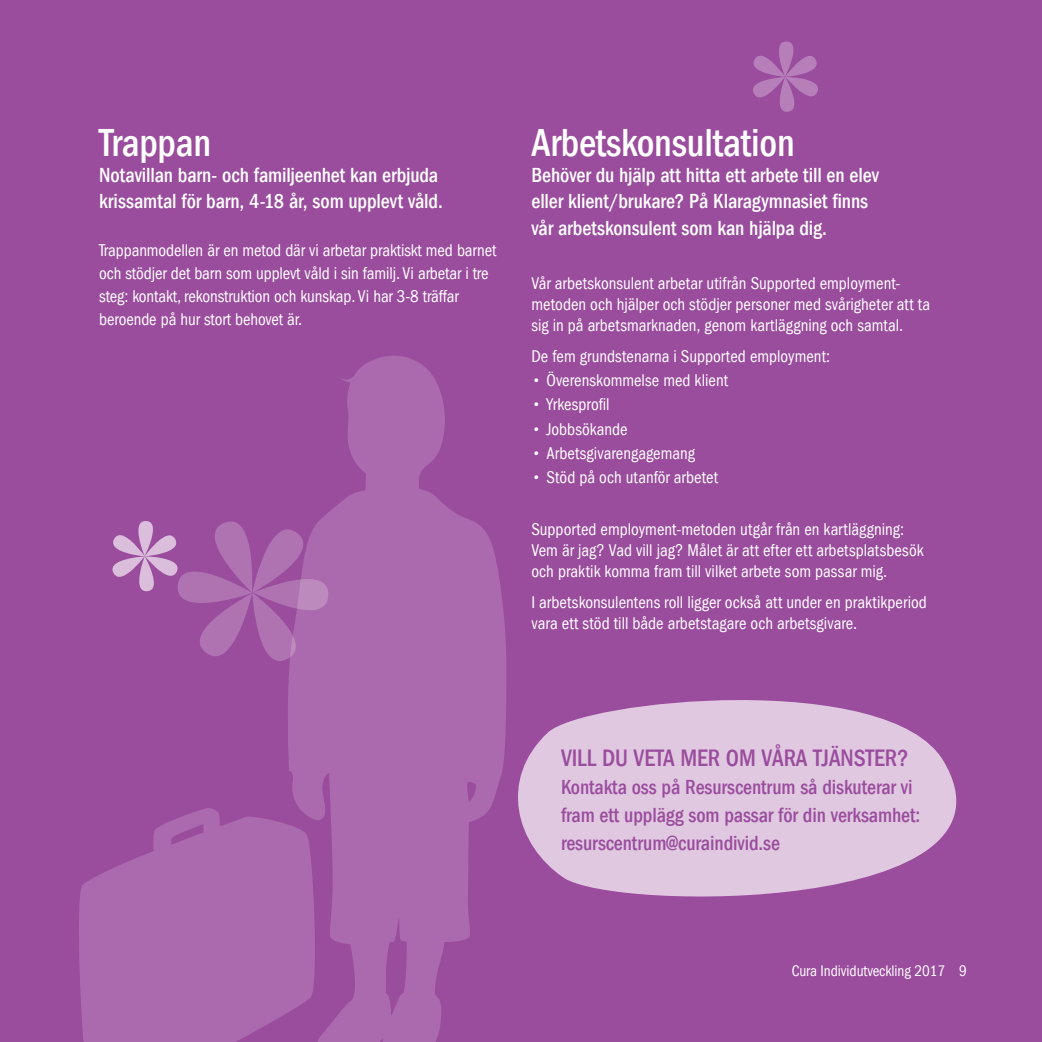
<style>
.page{position:relative;width:1042px;height:1042px;background:#9a4c9d}
.page>*{position:absolute;margin:0;border:0;box-sizing:border-box;transform-origin:0 0}
.t1{font:500 condensed 40.25px "Franklin Gothic LT";letter-spacing:-.005em;color:#fff;scale:.96 1}
.t2{font:500 condensed 24.5px "Franklin Gothic LT";letter-spacing:-.005em;color:#9a4c9d;scale:.96 1}
.t3{font:500 condensed 21px/26.2px "Franklin Gothic LT";letter-spacing:-.005em;color:#fff;scale:.96 1}
.t4{font:500 condensed 21px/28px "Franklin Gothic LT";letter-spacing:-.005em;color:#9a4c9d;scale:.96 1}
.t5{font:condensed 17.5px/21px "Franklin Gothic LT";color:#fff;scale:.96 1}
.t6{font:condensed 15.75px "Franklin Gothic LT";letter-spacing:-.005em;color:#fff;scale:.96 1}
.s1{font-weight:500;font-stretch:normal}
</style>
<div class="page">
<svg style="left:753px;top:41px;width:65px;height:71px"></svg>
<svg style="left:518px;top:700px;width:439px;height:197px;fill:#e0c8e1"></svg>
<svg style="left:79px;top:355px;width:427px;height:687px"></svg>
<div style="left:346px;top:836px;width:61px;height:58px;background:#ab6aad"></div>
<div style="left:140px;top:923px;width:112px;height:110px;background:#ab6aad"></div>
<div style="left:381px;top:639px;width:113px;height:110px;background:#ab6aad"></div>
<h1 class="t1" style="left:99px;top:120px;width:118px">Trappan</h1>
<p class="t3" style="left:99px;top:162px;width:359px">Notavillan barn- och familjeenhet kan erbjuda krissamtal för barn, 4-18 år, som upplevt våld.</p>
<p class="t5" style="left:99px;top:239px;width:415px;line-height:22.8px">Trappanmodellen är en metod där vi arbetar praktiskt med barnet och stödjer det barn som upplevt våld i sin familj. Vi arbetar i tre steg: kontakt, rekonstruktion och kunskap. Vi har 3-8 träffar beroende på hur stort behovet är.</p>
<h1 class="t1" style="left:531px;top:120px;width:276px">Arbetskonsultation</h1>
<p class="t3" style="left:531px;top:162px;width:363px">Behöver du hjälp att hitta ett arbete till en elev eller klient/brukare? På Klaragymnasiet finns vår arbetskonsulent som kan hjälpa dig.</p>
<p class="t5" style="left:531px;top:273px;width:417px">Vår arbetskonsulent arbetar utifrån Supported employment&shy;metoden och hjälper och stödjer personer med svårigheter att ta sig in på arbetsmarknaden, genom kartläggning och samtal.</p>
<p class="t5" style="left:531px;top:346px;width:313px">De fem grundstenarna i Supported employment:</p>
<p class="t5" style="left:531px;top:370px;width:206px"><span class="s1">•</span> Överenskommelse med klient</p>
<p class="t5" style="left:531px;top:394px;width:83px"><span class="s1">•</span> Yrkesprofil</p>
<p class="t5" style="left:531px;top:418px;width:102px"><span class="s1">•</span> Jobbsökande</p>
<p class="t5" style="left:531px;top:443px;width:172px"><span class="s1">•</span> Arbetsgivarengagemang</p>
<p class="t5" style="left:531px;top:467px;width:196px"><span class="s1">•</span> Stöd på och utanför arbetet</p>
<p class="t5" style="left:531px;top:519px;width:410px">Supported employment-metoden utgår från en kartläggning:<br>Vem är jag? Vad vill jag? Målet är att efter ett arbetsplatsbesök och praktik komma fram till vilket arbete som passar mig.</p>
<p class="t5" style="left:531px;top:592px;width:413px">I arbetskonsulentens roll ligger också att under en praktikperiod vara ett stöd till både arbetstagare och arbetsgivare.</p>
<h2 class="t2" style="left:561px;top:744px;width:364px">VILL DU VETA MER OM VÅRA TJÄNSTER?</h2>
<p class="t4" style="left:561px;top:773px;width:376px">Kontakta oss på Resurscentrum så diskuterar vi fram ett upplägg som passar för din verksamhet: resurscentrum@curaindivid.se</p>
<p class="t6" style="left:792px;top:961px;width:184px">Cura Individutveckling 2017 9</p>
</div>
